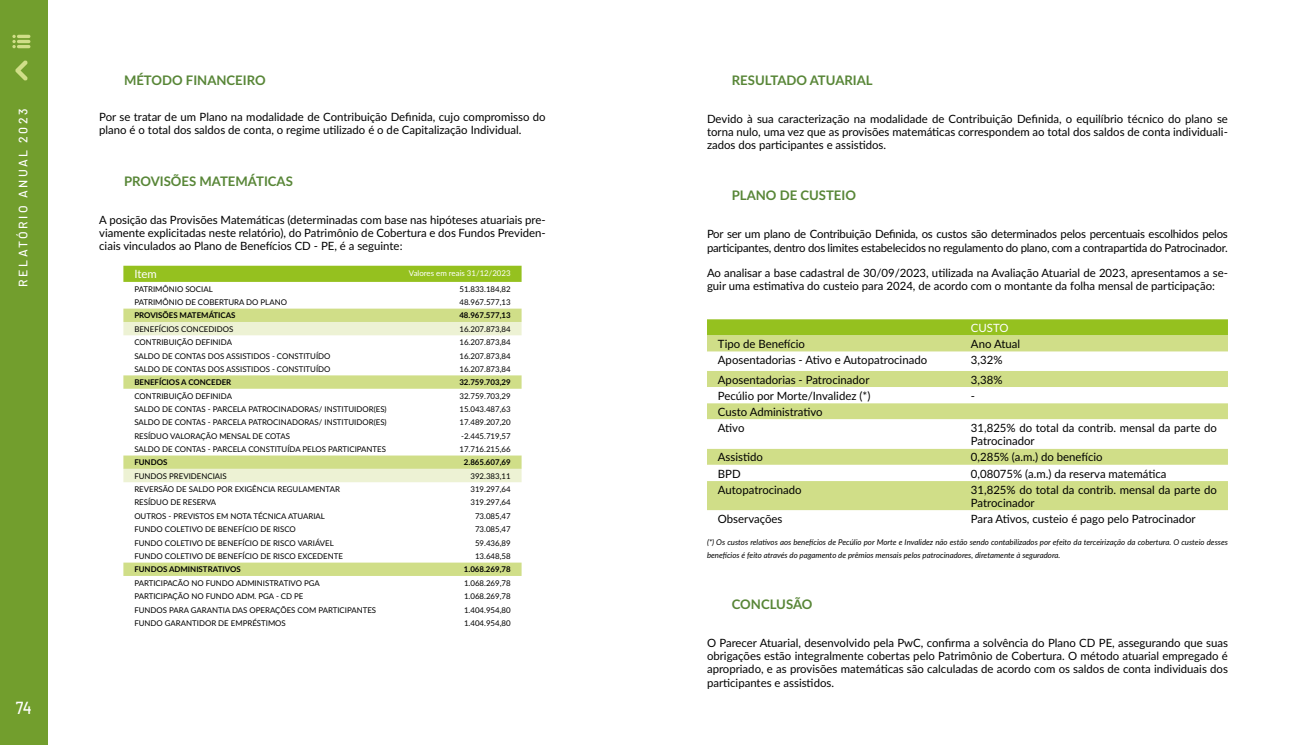
<style>
.page{position:relative;width:1290px;height:745px;background:#fff}
.page>*{position:absolute;margin:0;border:0;box-sizing:border-box;transform-origin:0 0}
.t1{font:500 17.5px "Barlow";color:#fff;scale:.9 1}
.t2{font:700 13.12px "Lato";color:#588637}
.t3{font:500 12.25px "Barlow";letter-spacing:.2em;color:#fff}
.t4{font:11.38px/13.1px "Lato";color:#000}
.t5{font:11.38px/13.1px "Lato";letter-spacing:-.02em;color:#000}
.t6{font:11.38px "Lato";color:#fff}
.t7{font:7.88px "Lato";color:#000}
.t8{font:italic 7.88px/13.1px "Lato";color:#000}
.t9{font:700 7.88px "Lato";color:#000}
.t10{font:7.88px "Lato";color:#fff}
</style>
<div class="page">
<svg style="left:123px;top:265px;width:399px;height:17px;background:#9ac42a"></svg>
<svg style="left:123px;top:308px;width:399px;height:267px"></svg>
<svg style="left:123px;top:322px;width:399px;height:160px"></svg>
<div style="left:707px;top:319px;width:521px;height:16px;background:#95c11f"></div>
<div style="left:707px;top:335px;width:521px;height:16px;background:#d0de88"></div>
<svg style="left:707px;top:351px;width:521px;height:160px"></svg>
<div style="left:0;top:0;width:48px;height:744px;background:#729e2d"></div>
<svg style="left:15px;top:60px;width:13px;height:21px"></svg>
<svg style="left:12px;top:35px;width:18px;height:13px"></svg>
<p class="t3" style="left:16px;top:286px;width:179px;rotate:-90deg">RELATÓRIO ANUAL 2023</p>
<h1 class="t1" style="left:16px;top:696px;width:19px">74</h1>
<p class="t2" style="left:124px;top:71px;width:143px">MÉTODO FINANCEIRO</p>
<p class="t4" style="left:99px;top:110px;width:448px">Por se tratar de um Plano na modalidade de Contribuição Definida, cujo compromisso do plano é o total dos saldos de conta, o regime utilizado é o de Capitalização Individual.</p>
<p class="t2" style="left:124px;top:171px;width:170px">PROVISÕES MATEMÁTICAS</p>
<p class="t4" style="left:99px;top:212px;width:448px;text-align:justify">A posição das Provisões Matemáticas (determinadas com base nas hipóteses atuariais pre&shy;viamente explicitadas neste relatório), do Patrimônio de Cobertura e dos Fundos Previden&shy;ciais vinculados ao Plano de Benefícios CD - PE, é a seguinte:</p>
<p class="t6" style="left:134px;top:266px;width:24px">Item</p>
<p class="t10" style="left:409px;top:267px;width:103px">Valores em reais 31/12/2023</p>
<p class="t7" style="left:134px;top:283px;width:80px">PATRIMÔNIO SOCIAL</p>
<p class="t7" style="left:459px;top:283px;width:53px">51.833.184,82</p>
<p class="t7" style="left:134px;top:296px;width:154px">PATRIMÔNIO DE COBERTURA DO PLANO</p>
<p class="t7" style="left:459px;top:296px;width:53px">48.967.577,13</p>
<p class="t9" style="left:134px;top:309px;width:103px">PROVISÕES MATEMÁTICAS</p>
<p class="t9" style="left:459px;top:309px;width:53px">48.967.577,13</p>
<p class="t7" style="left:134px;top:323px;width:100px">BENEFÍCIOS CONCEDIDOS</p>
<p class="t7" style="left:459px;top:323px;width:53px">16.207.873,84</p>
<p class="t7" style="left:134px;top:336px;width:99px">CONTRIBUIÇÃO DEFINIDA</p>
<p class="t7" style="left:459px;top:336px;width:53px">16.207.873,84</p>
<p class="t7" style="left:134px;top:350px;width:198px">SALDO DE CONTAS DOS ASSISTIDOS - CONSTITUÍDO</p>
<p class="t7" style="left:459px;top:350px;width:53px">16.207.873,84</p>
<p class="t7" style="left:134px;top:363px;width:198px">SALDO DE CONTAS DOS ASSISTIDOS - CONSTITUÍDO</p>
<p class="t7" style="left:459px;top:363px;width:53px">16.207.873,84</p>
<p class="t9" style="left:134px;top:376px;width:98px">BENEFÍCIOS A CONCEDER</p>
<p class="t9" style="left:459px;top:376px;width:53px">32.759.703,29</p>
<p class="t7" style="left:134px;top:390px;width:99px">CONTRIBUIÇÃO DEFINIDA</p>
<p class="t7" style="left:459px;top:390px;width:53px">32.759.703,29</p>
<p class="t7" style="left:134px;top:403px;width:254px">SALDO DE CONTAS - PARCELA PATROCINADORAS/ INSTITUIDOR(ES)</p>
<p class="t7" style="left:459px;top:403px;width:53px">15.043.487,63</p>
<p class="t7" style="left:134px;top:416px;width:254px">SALDO DE CONTAS - PARCELA PATROCINADORAS/ INSTITUIDOR(ES)</p>
<p class="t7" style="left:459px;top:416px;width:53px">17.489.207,20</p>
<p class="t7" style="left:134px;top:430px;width:157px">RESÍDUO VALORAÇÃO MENSAL DE COTAS</p>
<p class="t7" style="left:461px;top:430px;width:51px">-2.445.719,57</p>
<p class="t7" style="left:134px;top:443px;width:253px">SALDO DE CONTAS - PARCELA CONSTITUÍDA PELOS PARTICIPANTES</p>
<p class="t7" style="left:459px;top:443px;width:53px">17.716.215,66</p>
<p class="t9" style="left:134px;top:456px;width:35px">FUNDOS</p>
<p class="t9" style="left:464px;top:456px;width:48px">2.865.607,69</p>
<p class="t7" style="left:134px;top:470px;width:94px">FUNDOS PREVIDENCIAIS</p>
<p class="t7" style="left:470px;top:470px;width:42px">392.383,11</p>
<p class="t7" style="left:134px;top:483px;width:207px">REVERSÃO DE SALDO POR EXIGÊNCIA REGULAMENTAR</p>
<p class="t7" style="left:470px;top:483px;width:42px">319.297,64</p>
<p class="t7" style="left:134px;top:496px;width:83px">RESÍDUO DE RESERVA</p>
<p class="t7" style="left:470px;top:496px;width:42px">319.297,64</p>
<p class="t7" style="left:134px;top:510px;width:192px">OUTROS - PREVISTOS EM NOTA TÉCNICA ATUARIAL</p>
<p class="t7" style="left:475px;top:510px;width:37px">73.085,47</p>
<p class="t7" style="left:134px;top:523px;width:163px">FUNDO COLETIVO DE BENEFÍCIO DE RISCO</p>
<p class="t7" style="left:475px;top:523px;width:37px">73.085,47</p>
<p class="t7" style="left:134px;top:537px;width:201px">FUNDO COLETIVO DE BENEFÍCIO DE RISCO VARIÁVEL</p>
<p class="t7" style="left:475px;top:537px;width:37px">59.436,89</p>
<p class="t7" style="left:134px;top:550px;width:210px">FUNDO COLETIVO DE BENEFÍCIO DE RISCO EXCEDENTE</p>
<p class="t7" style="left:475px;top:550px;width:37px">13.648,58</p>
<p class="t9" style="left:134px;top:563px;width:108px">FUNDOS ADMINISTRATIVOS</p>
<p class="t9" style="left:464px;top:563px;width:48px">1.068.269,78</p>
<p class="t7" style="left:134px;top:577px;width:187px">PARTICIPACÃO NO FUNDO ADMINISTRATIVO PGA</p>
<p class="t7" style="left:464px;top:577px;width:48px">1.068.269,78</p>
<p class="t7" style="left:134px;top:590px;width:171px">PARTICIPAÇÃO NO FUNDO ADM. PGA - CD PE</p>
<p class="t7" style="left:464px;top:590px;width:48px">1.068.269,78</p>
<p class="t7" style="left:134px;top:603px;width:243px">FUNDOS PARA GARANTIA DAS OPERAÇÕES COM PARTICIPANTES</p>
<p class="t7" style="left:464px;top:603px;width:48px">1.404.954,80</p>
<p class="t7" style="left:134px;top:617px;width:153px">FUNDO GARANTIDOR DE EMPRÉSTIMOS</p>
<p class="t7" style="left:464px;top:617px;width:48px">1.404.954,80</p>
<p class="t2" style="left:732px;top:71px;width:142px">RESULTADO ATUARIAL</p>
<p class="t4" style="left:707px;top:112px;width:522px;text-align:justify">Devido à sua caracterização na modalidade de Contribuição Definida, o equilíbrio técnico do plano se torna nulo, uma vez que as provisões matemáticas correspondem ao total dos saldos de conta individuali&shy;zados dos participantes e assistidos.</p>
<p class="t2" style="left:732px;top:186px;width:126px">PLANO DE CUSTEIO</p>
<p class="t5" style="left:707px;top:227px;width:522px">Por ser um plano de Contribuição Definida, os custos são determinados pelos percentuais escolhidos pelos participantes, dentro dos limites estabelecidos no regulamento do plano, com a contrapartida do Patrocinador.</p>
<p class="t4" style="left:707px;top:266px;width:522px">Ao analisar a base cadastral de 30/09/2023, utilizada na Avaliação Atuarial de 2023, apresentamos a se&shy;guir uma estimativa do custeio para 2024, de acordo com o montante da folha mensal de participação:</p>
<p class="t6" style="left:971px;top:319px;width:39px">CUSTO</p>
<p class="t4" style="left:718px;top:337px;width:89px">Tipo de Benefício</p>
<p class="t4" style="left:971px;top:337px;width:51px">Ano Atual</p>
<p class="t4" style="left:718px;top:353px;width:211px">Aposentadorias - Ativo e Autopatrocinado</p>
<p class="t4" style="left:971px;top:353px;width:33px">3,32%</p>
<p class="t4" style="left:718px;top:372px;width:153px">Aposentadorias - Patrocinador</p>
<p class="t4" style="left:971px;top:372px;width:33px">3,38%</p>
<p class="t4" style="left:718px;top:388px;width:154px">Pecúlio por Morte/Invalidez (*)</p>
<p class="t4" style="left:971px;top:388px;width:6px">-</p>
<p class="t4" style="left:718px;top:403px;width:106px;line-height:16.2px">Custo Administrativo<br>Ativo</p>
<p class="t4" style="left:971px;top:420px;width:247px">31,825% do total da contrib. mensal da parte do<br>Patrocinador</p>
<p class="t4" style="left:718px;top:450px;width:47px">Assistido</p>
<p class="t4" style="left:971px;top:450px;width:133px">0,285% (a.m.) do benefício</p>
<p class="t4" style="left:718px;top:466px;width:24px">BPD</p>
<p class="t4" style="left:971px;top:466px;width:197px">0,08075% (a.m.) da reserva matemática</p>
<p class="t4" style="left:718px;top:482px;width:85px">Autopatrocinado</p>
<p class="t4" style="left:971px;top:482px;width:247px">31,825% do total da contrib. mensal da parte do<br>Patrocinador</p>
<p class="t4" style="left:718px;top:511px;width:66px">Observações</p>
<p class="t4" style="left:971px;top:511px;width:226px">Para Ativos, custeio é pago pelo Patrocinador</p>
<p class="t8" style="left:707px;top:535px;width:522px">(*) Os custos relativos aos benefícios de Pecúlio por Morte e Invalidez não estão sendo contabilizados por efeito da terceirização da cobertura. O custeio desses benefícios é feito através do pagamento de prêmios mensais pelos patrocinadores, diretamente à seguradora.</p>
<p class="t2" style="left:732px;top:594px;width:82px">CONCLUSÃO</p>
<p class="t4" style="left:707px;top:635px;width:522px;text-align:justify">O Parecer Atuarial, desenvolvido pela PwC, confirma a solvência do Plano CD PE, assegurando que suas obrigações estão integralmente cobertas pelo Patrimônio de Cobertura. O método atuarial empregado é apropriado, e as provisões matemáticas são calculadas de acordo com os saldos de conta individuais dos participantes e assistidos.</p>
</div>
